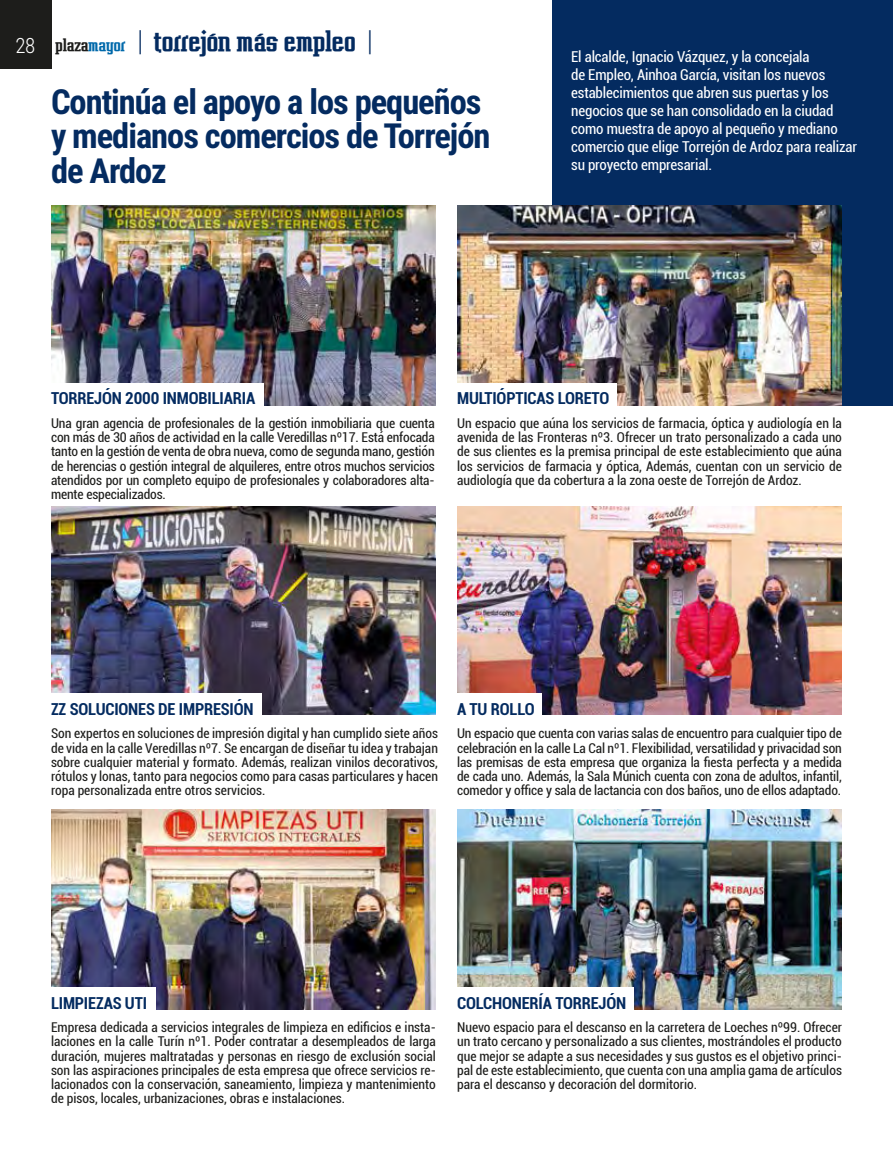
<style>
.page{position:relative;width:893px;height:1149px;background:#fff}
.page>*{position:absolute;margin:0;border:0;box-sizing:border-box;transform-origin:0 0}
.t1{font:700 34.5px/34.5px "Roboto Condensed";letter-spacing:-.03em;color:#042b60}
.t2{font:700 27px "Vahika";letter-spacing:-.02em;color:#042b60}
.t3{font:700 condensed 16.5px "Roboto";letter-spacing:-.01em;color:#042b60}
.t4{font:condensed 15px/18px "Roboto";letter-spacing:-.01em;color:#fff}
.t5{font:condensed 13.5px/14.2px "Roboto";color:#1d1d1b;text-align:justify}
.s1{font-family:"Roboto Condensed";font-weight:300;font-size:21px;color:#fff}
.s2{font-size:16.5px;color:#1d1d1b}
.s3{font-size:16.5px;color:#0069ab}
.s4{font-weight:400}
</style>
<div class="page">
<div style="left:0;top:0;width:51px;height:68px;background:#1d1d1b"></div>
<div style="left:553px;top:0;width:340px;height:405px;background:#042b60"></div>
<img style="left:51px;top:205px;width:385px;height:200px">
<img style="left:51px;top:506px;width:385px;height:208px">
<img style="left:51px;top:809px;width:385px;height:200px">
<div style="left:0;top:383px;width:264px;height:25px;background:#fff"></div>
<div style="left:0;top:693px;width:261px;height:26px;background:#fff"></div>
<div style="left:0;top:986px;width:155px;height:26px;background:#fff"></div>
<img style="left:457px;top:205px;width:385px;height:200px">
<div style="left:449px;top:383px;width:168px;height:25px;background:#fff"></div>
<img style="left:457px;top:506px;width:385px;height:208px">
<div style="left:454px;top:693px;width:87px;height:26px;background:#fff"></div>
<img style="left:457px;top:809px;width:385px;height:200px">
<div style="left:451px;top:986px;width:183px;height:26px;background:#fff"></div>
<h2 class="t2" style="left:16px;top:24px;width:358px"><span class="s1">28</span> <span class="s2">plaza</span><span class="s3">mayor</span> <span class="s4">|</span> torrejón más empleo <span class="s4">|</span></h2>
<h1 class="t1" style="left:51px;top:83px;width:441px">Continúa el apoyo a los pequeños y medianos comercios de Torrejón de Ardoz</h1>
<p class="t4" style="left:571px;top:47px;width:287px">El alcalde, Ignacio Vázquez, y la concejala<br>de Empleo, Ainhoa García, visitan los nuevos establecimientos que abren sus puertas y los negocios que se han consolidado en la ciudad como muestra de apoyo al pequeño y mediano comercio que elige Torrejón de Ardoz para realizar su proyecto empresarial.</p>
<p class="t3" style="left:51px;top:387px;width:206px">TORREJÓN 2000 INMOBILIARIA</p>
<p class="t5" style="left:51px;top:415px;width:385px">Una gran agencia de profesionales de la gestión inmobiliaria que cuenta con más de 30 años de actividad en la calle Veredillas nº17. Está enfocada tanto en la gestión de venta de obra nueva, como de segunda mano, gestión de herencias o gestión integral de alquileres, entre otros muchos servicios atendidos por un completo equipo de profesionales y colaboradores alta&shy;mente especializados.</p>
<p class="t3" style="left:457px;top:387px;width:154px">MULTIÓPTICAS LORETO</p>
<p class="t5" style="left:457px;top:415px;width:386px">Un espacio que aúna los servicios de farmacia, óptica y audiología en la avenida de las Fronteras nº3. Ofrecer un trato personalizado a cada uno de sus clientes es la premisa principal de este establecimiento que aúna los servicios de farmacia y óptica, Además, cuentan con un servicio de audiología que da cobertura a la zona oeste de Torrejón de Ardoz.</p>
<p class="t3" style="left:51px;top:697px;width:204px">ZZ SOLUCIONES DE IMPRESIÓN</p>
<p class="t5" style="left:51px;top:725px;width:388px">Son expertos en soluciones de impresión digital y han cumplido siete años de vida en la calle Veredillas nº7. Se encargan de diseñar tu idea y trabajan sobre cualquier material y formato. Además, realizan vinilos decorativos, rótulos y lonas, tanto para negocios como para casas particulares y hacen ropa personalizada entre otros servicios.</p>
<p class="t3" style="left:457px;top:697px;width:79px">A TU ROLLO</p>
<p class="t5" style="left:457px;top:725px;width:386px">Un espacio que cuenta con varias salas de encuentro para cualquier tipo de celebración en la calle La Cal nº1. Flexibilidad, versatilidad y privacidad son las premisas de esta empresa que organiza la fiesta perfecta y a medida de cada uno. Además, la Sala Múnich cuenta con zona de adultos, infantil, comedor y office y sala de lactancia con dos baños, uno de ellos adaptado.</p>
<p class="t3" style="left:51px;top:990px;width:98px">LIMPIEZAS UTI</p>
<p class="t5" style="left:51px;top:1019px;width:386px">Empresa dedicada a servicios integrales de limpieza en edificios e insta&shy;laciones en la calle Turín nº1. Poder contratar a desempleados de larga duración, mujeres maltratadas y personas en riesgo de exclusión social son las aspiraciones principales de esta empresa que ofrece servicios re&shy;lacionados con la conservación, saneamiento, limpieza y mantenimiento de pisos, locales, urbanizaciones, obras e instalaciones.</p>
<p class="t3" style="left:457px;top:990px;width:171px">COLCHONERÍA TORREJÓN</p>
<p class="t5" style="left:457px;top:1019px;width:386px">Nuevo espacio para el descanso en la carretera de Loeches nº99. Ofrecer un trato cercano y personalizado a sus clientes, mostrándoles el producto que mejor se adapte a sus necesidades y sus gustos es el objetivo princi&shy;pal de este establecimiento, que cuenta con una amplia gama de artículos para el descanso y decoración del dormitorio.</p>
</div>
